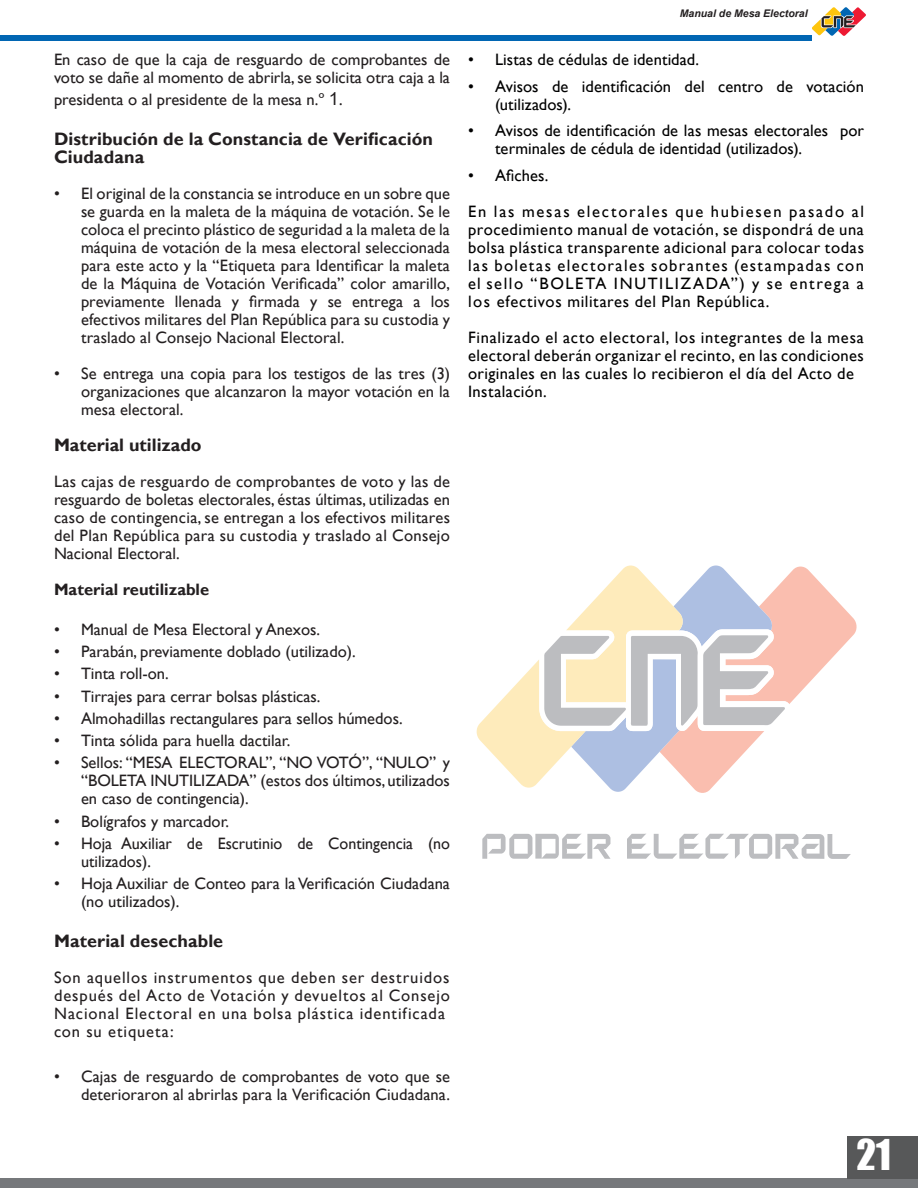
<style>
.page{position:relative;width:918px;height:1188px;background:#fff}
.page>*{position:absolute;margin:0;border:0;box-sizing:border-box;transform-origin:0 0}
.t1{font:39px "Impact";color:#fff}
.t2{font:700 18px "Gill Sans";letter-spacing:.005em;color:#231f20}
.t3{font:16.5px/18px "Gill Sans";color:#231f20}
.t4{font:16.5px "Gill Sans";letter-spacing:.03em;color:#000001}
.t5{font:16.5px/18px "Gill Sans";letter-spacing:.005em;color:#000001}
.t6{font:16.5px "Gill Sans";letter-spacing:.02em;color:#231f20}
.t7{font:16.5px "Gill Sans";letter-spacing:.055em;color:#231f20}
.t8{font:16.5px "Gill Sans";letter-spacing:.06em;color:#231f20}
.t9{font:16.5px "Gill Sans";letter-spacing:.09em;color:#000001}
.t10{font:16.5px "Gill Sans";letter-spacing:.11em;color:#000001}
.t11{font:16.5px "Gill Sans";letter-spacing:.1em;color:#000001}
.t12{font:700 16.5px "Gill Sans";color:#231f20}
.t13{font:italic 700 10.5px "Arial";color:#231f20}
.s1{font-family:"Minion Pro";font-size:18px}
.s2{font-family:"Arial";font-size:18px}
</style>
<div class="page">
<div style="left:0;top:36px;width:812px;height:5px;background:#0166b3"></div>
<svg style="left:812px;top:7px;width:54px;height:29px"></svg>
<div style="left:0;top:1179px;width:918px;height:9px;background:#76787b"></div>
<div style="left:847px;top:1136px;width:71px;height:43px;background:#575859"></div>
<svg style="left:699px;top:567px;width:158px;height:226px"></svg>
<svg style="left:610px;top:566px;width:163px;height:226px"></svg>
<svg style="left:476px;top:566px;width:208px;height:222px"></svg>
<svg style="left:539px;top:629px;width:251px;height:102px"></svg>
<svg style="left:627px;top:834px;width:224px;height:25px"></svg>
<svg style="left:482px;top:834px;width:129px;height:25px"></svg>
<p class="t3" style="left:54px;top:51px;width:398px">En caso de que la caja de resguardo de comprobantes de voto se dañe al momento de abrirla, se solicita otra caja a la</p>
<p class="t3" style="left:54px;top:91px;width:290px">presidenta o al presidente de la mesa n.<span class="s1">°</span> <span class="s2">1</span><span class="s1">.</span></p>
<p class="t2" style="left:54px;top:128px;width:380px">Distribución de la Constancia de Verificación</p>
<p class="t2" style="left:54px;top:146px;width:92px">Ciudadana</p>
<p class="t3" style="left:81px;top:184px;width:371px;text-align:justify;text-indent:-27px">• El original de la constancia se introduce en un sobre que se guarda en la maleta de la máquina de votación. Se le coloca el precinto plástico de seguridad a la maleta de la máquina de votación de la mesa electoral seleccionada para este acto y la “Etiqueta para Identificar la maleta de la Máquina de Votación Verificada” color amarillo, previamente llenada y firmada y se entrega a los efectivos militares del Plan República para su custodia y traslado al Consejo Nacional Electoral.</p>
<p class="t3" style="left:81px;top:364px;width:371px;text-align:justify;text-indent:-27px">• Se entrega una copia para los testigos de las tres (3) organizaciones que alcanzaron la mayor votación en la mesa electoral.</p>
<p class="t2" style="left:54px;top:434px;width:149px">Material utilizado</p>
<p class="t6" style="left:54px;top:471px;width:398px">Las cajas de resguardo de comprobantes de voto y las de</p>
<p class="t3" style="left:54px;top:490px;width:398px">resguardo de boletas electorales, éstas últimas, utilizadas en</p>
<p class="t6" style="left:54px;top:507px;width:398px">caso de contingencia, se entregan a los efectivos militares</p>
<p class="t6" style="left:54px;top:525px;width:398px">del Plan República para su custodia y traslado al Consejo</p>
<p class="t3" style="left:54px;top:544px;width:127px">Nacional Electoral.</p>
<p class="t12" style="left:54px;top:579px;width:157px">Material reutilizable</p>
<p class="t3" style="left:54px;top:621px;width:268px">• Manual de Mesa Electoral y Anexos.</p>
<p class="t3" style="left:54px;top:643px;width:303px">• Parabán, previamente doblado (utilizado).</p>
<p class="t3" style="left:54px;top:665px;width:116px">• Tinta roll-on.</p>
<p class="t3" style="left:54px;top:687px;width:268px">• Tirrajes para cerrar bolsas plásticas.</p>
<p class="t3" style="left:54px;top:710px;width:350px">• Almohadillas rectangulares para sellos húmedos.</p>
<p class="t3" style="left:54px;top:732px;width:238px">• Tinta sólida para huella dactilar.</p>
<p class="t3" style="left:81px;top:754px;width:371px;text-align:justify;text-indent:-27px">• Sellos: “MESA ELECTORAL”, “NO VOTÓ”, “NULO” y “BOLETA INUTILIZADA” (estos dos últimos, utilizados en caso de contingencia).</p>
<p class="t3" style="left:54px;top:812px;width:177px">• Bolígrafos y marcador.</p>
<p class="t3" style="left:81px;top:835px;width:371px;text-indent:-27px">• Hoja Auxiliar de Escrutinio de Contingencia (no utilizados).</p>
<p class="t3" style="left:81px;top:875px;width:371px;text-indent:-27px">• Hoja Auxiliar de Conteo para la Verificación Ciudadana (no utilizados).</p>
<p class="t2" style="left:54px;top:930px;width:171px">Material desechable</p>
<p class="t7" style="left:54px;top:968px;width:397px">Son aquellos instrumentos que deben ser destruidos</p>
<p class="t7" style="left:54px;top:986px;width:398px">después del Acto de Votación y devueltos al Consejo</p>
<p class="t8" style="left:54px;top:1004px;width:393px">Nacional Electoral en una bolsa plástica identificada</p>
<p class="t7" style="left:54px;top:1022px;width:121px">con su etiqueta:</p>
<p class="t3" style="left:54px;top:1068px;width:397px;text-align:right">• Cajas de resguardo de comprobantes de voto que se deterioraron al abrirlas para la Verificación Ciudadana.</p>
<p class="t13" style="left:680px;top:7px;width:129px">Manual de Mesa Electoral</p>
<p class="t5" style="left:468px;top:51px;width:233px">• Listas de cédulas de identidad.</p>
<p class="t5" style="left:495px;top:78px;width:371px;text-indent:-27px">• Avisos de identificación del centro de votación (utilizados).</p>
<p class="t5" style="left:495px;top:122px;width:370px;text-indent:-27px">• Avisos de identificación de las mesas electorales por terminales de cédula de identidad (utilizados).</p>
<p class="t4" style="left:468px;top:166px;width:82px">• Afiches.</p>
<p class="t10" style="left:468px;top:202px;width:398px">En las mesas electorales que hubiesen pasado al</p>
<p class="t4" style="left:468px;top:220px;width:398px">procedimiento manual de votación, se dispondrá de una</p>
<p class="t4" style="left:468px;top:238px;width:398px">bolsa plástica transparente adicional para colocar todas</p>
<p class="t9" style="left:468px;top:256px;width:397px">las boletas electorales sobrantes (estampadas con</p>
<p class="t11" style="left:468px;top:274px;width:398px">el sello “BOLETA INUTILIZADA”) y se entrega a</p>
<p class="t4" style="left:468px;top:292px;width:303px">los efectivos militares del Plan República.</p>
<p class="t4" style="left:468px;top:328px;width:398px">Finalizado el acto electoral, los integrantes de la mesa</p>
<p class="t4" style="left:468px;top:346px;width:398px">electoral deberán organizar el recinto, en las condiciones</p>
<p class="t4" style="left:468px;top:364px;width:387px">originales en las cuales lo recibieron el día del Acto de</p>
<p class="t4" style="left:468px;top:382px;width:80px">Instalación.</p>
<h1 class="t1" style="left:857px;top:1125px;width:36px">21</h1>
</div>
